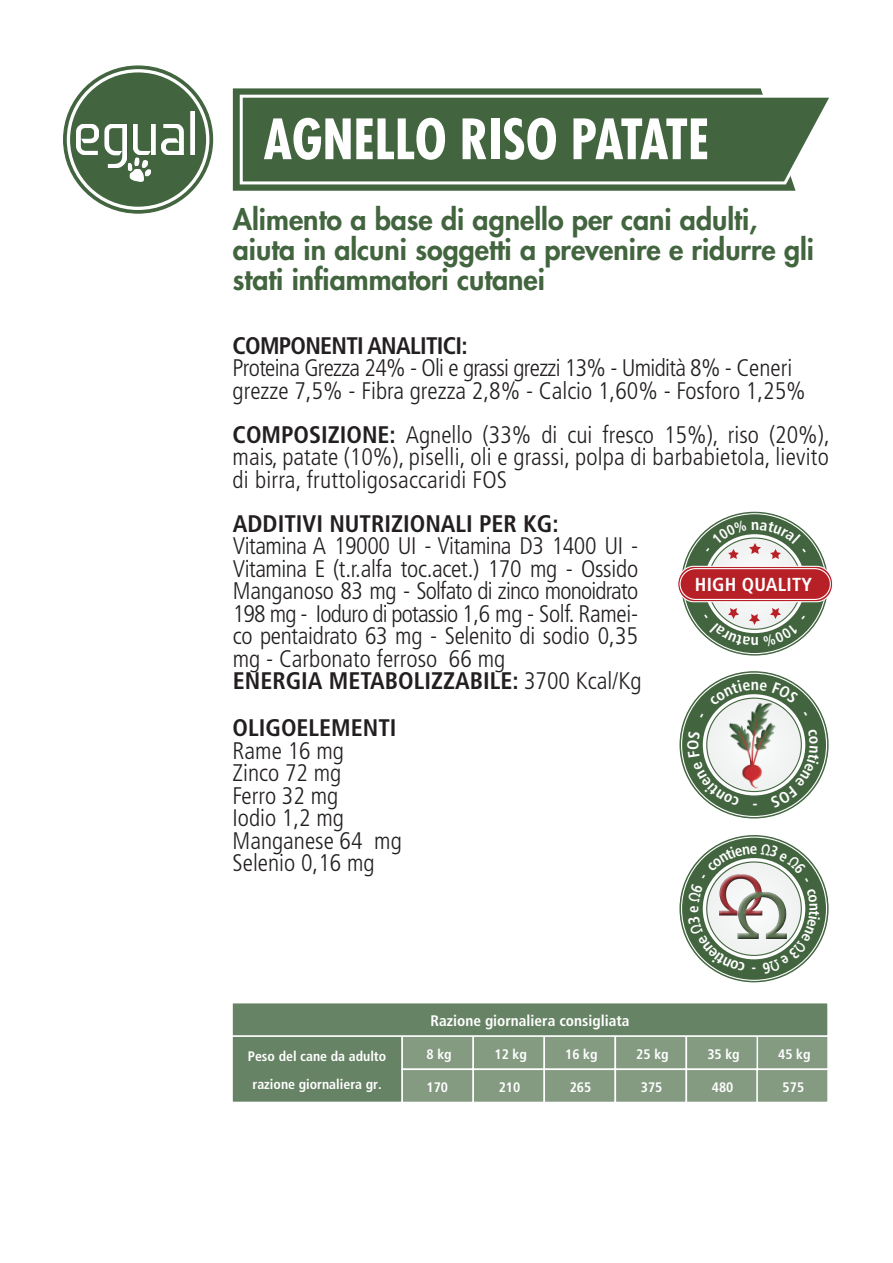
<style>
.page{position:relative;width:893px;height:1263px;background:#fff}
.page>*{position:absolute;margin:0;border:0;box-sizing:border-box;transform-origin:0 0}
.t1{font:700 condensed 54px "Futura Std";color:#fff}
.t2{font:800 28.5px/30px "Futura Std";color:#42653f}
.t3{font:300 condensed 24px/22.5px "Frutiger LT Std";letter-spacing:-.01em;color:#231f20}
.t4{font:300 condensed 24px/22.5px "Frutiger LT Std";letter-spacing:-.03em;color:#231f20}
.t5{font:700 condensed 24px "Frutiger LT Std";color:#231f20}
.t6{font:700 condensed 24px "Frutiger LT Std";letter-spacing:-.03em;color:#231f20}
.t7{font:700 condensed 18.9px "Frutiger LT Std";letter-spacing:.015em;color:#fff}
.t8{font:700 condensed 15.9px "Frutiger LT Std";color:#fff}
.t9{font:700 condensed 15.9px "Frutiger LT Std";color:#fff;scale:.95 1}
.t10{font:700 condensed 15.45px "Frutiger LT Std";color:#fff}
.t11{font:700 condensed 15.3px "Frutiger LT Std";color:#fff}
.t12{font:700 condensed 15.3px "Frutiger LT Std";color:#fff;scale:.95 1}
.t13{font:700 condensed 13.8px "Frutiger LT Std";color:#fff}
.s1{font-weight:700}
</style>
<div class="page">
<svg style="left:233px;top:88px;width:562px;height:103px;background:#537250"></svg>
<svg style="left:238px;top:92px;width:591px;height:94px;background:#557553"></svg>
<svg style="left:64px;top:66px;width:149px;height:147px;background:#577654"></svg>
<div style="left:67px;top:69px;width:142px;height:141px;border:3px solid #fff;border-radius:50%"></div>
<img style="left:76px;top:112px;width:119px;height:70px">
<div style="left:756px;top:1035px;width:73px;height:35px;background:#849b82;border:2px solid #fff"></div>
<div style="left:231px;top:1035px;width:172px;height:68px;background:#678365;border:2px solid #fff"></div>
<div style="left:401px;top:1035px;width:73px;height:35px;background:#849b82;border:2px solid #fff"></div>
<div style="left:472px;top:1035px;width:73px;height:35px;background:#849b82;border:2px solid #fff"></div>
<div style="left:543px;top:1035px;width:73px;height:35px;background:#849b82;border:2px solid #fff"></div>
<div style="left:614px;top:1035px;width:73px;height:35px;background:#849b82;border:2px solid #fff"></div>
<div style="left:685px;top:1035px;width:73px;height:35px;background:#849b82;border:2px solid #fff"></div>
<div style="left:401px;top:1068px;width:73px;height:35px;background:#849b82;border:2px solid #fff"></div>
<div style="left:472px;top:1068px;width:73px;height:35px;background:#849b82;border:2px solid #fff"></div>
<div style="left:543px;top:1068px;width:73px;height:35px;background:#849b82;border:2px solid #fff"></div>
<div style="left:614px;top:1068px;width:73px;height:35px;background:#849b82;border:2px solid #fff"></div>
<div style="left:685px;top:1068px;width:73px;height:35px;background:#849b82;border:2px solid #fff"></div>
<div style="left:756px;top:1068px;width:73px;height:35px;background:#849b82;border:2px solid #fff"></div>
<div style="left:231px;top:1002px;width:598px;height:35px;background:#678365;border:2px solid #fff"></div>
<img style="left:679px;top:683px;width:150px;height:125px">
<img style="left:653px;top:808px;width:176px;height:201px">
<img style="left:682px;top:511px;width:145px;height:172px">
<div style="left:678px;top:566px;width:155px;height:36px;background:#b72026;border-radius:17px"></div>
<div style="left:677px;top:566px;width:156px;height:36px;border:1px solid #fff;border-radius:17px"></div>
<div style="left:679px;top:568px;width:152px;height:32px;border:1px solid #fff;border-radius:15px"></div>
<svg style="left:709px;top:680px;width:41px;height:26px"></svg>
<svg style="left:759px;top:682px;width:40px;height:22px"></svg>
<svg style="left:804px;top:712px;width:3px;height:4px"></svg>
<svg style="left:770px;top:729px;width:49px;height:79px"></svg>
<svg style="left:688px;top:750px;width:51px;height:56px"></svg>
<svg style="left:688px;top:731px;width:12px;height:8px"></svg>
<svg style="left:700px;top:714px;width:3px;height:4px"></svg>
<svg style="left:688px;top:843px;width:132px;height:131px"></svg>
<svg style="left:706px;top:520px;width:100px;height:39px"></svg>
<svg style="left:704px;top:608px;width:101px;height:39px"></svg>
<h1 class="t1" style="left:263px;top:106px;width:447px">AGNELLO RISO PATATE</h1>
<p class="t2" style="left:233px;top:205px;width:583px">Alimento a base di agnello per cani adulti, aiuta in alcuni soggetti a prevenire e ridurre gli stati infiammatori cutanei</p>
<p class="t6" style="left:233px;top:331px;width:236px">COMPONENTI ANALITICI:</p>
<p class="t4" style="left:233px;top:357px;width:575px">Proteina Grezza 24% - Oli e grassi grezzi 13% - Umidità 8% - Ceneri grezze 7,5% - Fibra grezza 2,8% - Calcio 1,60% - Fosforo 1,25%</p>
<p class="t3" style="left:233px;top:424px;width:599px;text-align:justify"><span class="s1">COMPOSIZIONE:</span> Agnello (33% di cui fresco 15%), riso (20%), mais, patate (10%), piselli, oli e grassi, polpa di barbabietola, lievito di birra, fruttoligosaccaridi FOS</p>
<p class="t5" style="left:233px;top:509px;width:327px">ADDITIVI NUTRIZIONALI PER KG:</p>
<p class="t3" style="left:233px;top:535px;width:410px">Vitamina A 19000 UI - Vitamina D3 1400 UI - Vitamina E (t.r.alfa toc.acet.) 170 mg - Ossido Manganoso 83 mg - Solfato di zinco monoidrato 198 mg - Ioduro di potassio 1,6 mg - Solf. Ramei&shy;co pentaidrato 63 mg - Selenito di sodio 0,35 mg - Carbonato ferroso 66 mg<br><span class="s1">ENERGIA METABOLIZZABILE:</span> 3700 Kcal/Kg</p>
<p class="t5" style="left:233px;top:714px;width:165px">OLIGOELEMENTI</p>
<p class="t3" style="left:233px;top:740px;width:171px">Rame 16 mg<br>Zinco 72 mg<br>Ferro 32 mg<br>Iodio 1,2 mg<br>Manganese 64 mg<br>Selenio 0,16 mg</p>
<p class="t7" style="left:695px;top:573px;width:119px">HIGH QUALITY</p>
<p class="t10" style="left:759px;top:652px;width:10px;rotate:-180deg">n</p>
<p class="t8" style="left:751px;top:675px;width:10px">n</p>
<p class="t8" style="left:683px;top:750px;width:12px;rotate:-90deg">O</p>
<p class="t9" style="left:684px;top:913px;width:9px;rotate:-90deg">e</p>
<p class="t12" style="left:756px;top:978px;width:6px;rotate:180deg">-</p>
<p class="t13" style="left:248px;top:1048px;width:140px">Peso del cane da adulto</p>
<p class="t11" style="left:431px;top:1011px;width:200px">Razione giornaliera consigliata</p>
<p class="t13" style="left:426px;top:1046px;width:27px">8 kg</p>
<p class="t13" style="left:495px;top:1046px;width:34px">12 kg</p>
<p class="t13" style="left:565px;top:1046px;width:34px">16 kg</p>
<p class="t13" style="left:636px;top:1046px;width:34px">25 kg</p>
<p class="t13" style="left:707px;top:1046px;width:34px">35 kg</p>
<p class="t13" style="left:252px;top:1076px;width:131px">razione giornaliera gr.</p>
<p class="t13" style="left:427px;top:1079px;width:23px">170</p>
<p class="t13" style="left:499px;top:1079px;width:23px">210</p>
<p class="t13" style="left:570px;top:1079px;width:23px">265</p>
<p class="t13" style="left:641px;top:1079px;width:23px">375</p>
<p class="t13" style="left:712px;top:1079px;width:23px">480</p>
<p class="t13" style="left:778px;top:1046px;width:34px">45 kg</p>
<p class="t13" style="left:783px;top:1079px;width:23px">575</p>
</div>
